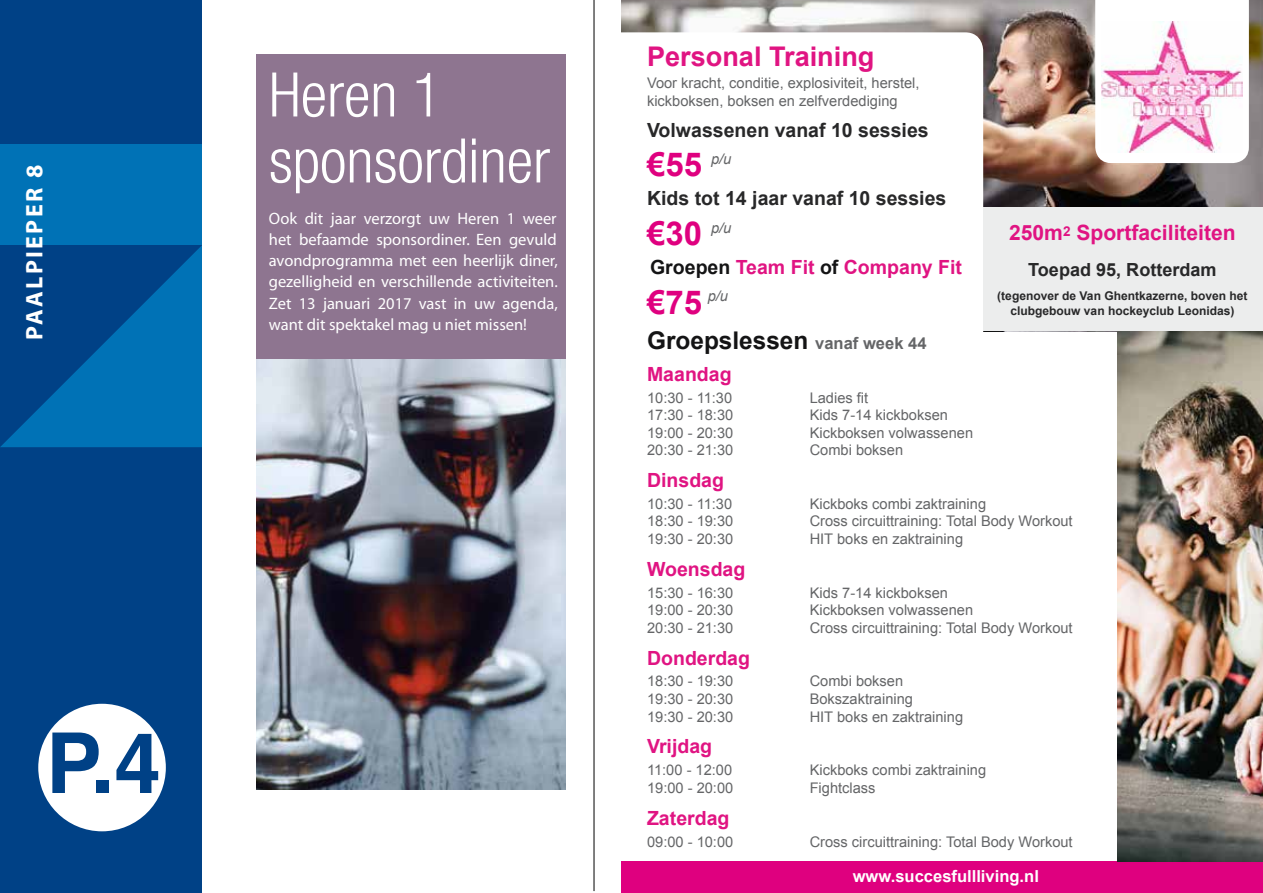
<style>
.page{position:relative;width:1263px;height:893px;background:#fff}
.page>*{position:absolute;margin:0;border:0;box-sizing:border-box;transform-origin:0 0}
.t1{font:700 84px "Helvetica";color:#004186}
.t2{font:300 condensed 61.5px/66px "Helvetica Neue";color:#fff}
.t3{font:700 33px "Arial";color:#df007f}
.t4{font:700 27.15px "Arial";color:#e01482}
.t5{font:700 24.45px "Arial";color:#141415}
.t6{font:700 24px "Myriad";letter-spacing:.1em;color:#fff}
.t7{font:700 21.15px "Arial";color:#e01482}
.t8{font:700 19.5px "Arial";color:#e01482}
.t9{font:700 19.5px "Arial";color:#282829}
.t10{font:700 18px "Arial";color:#282829}
.t11{font:16.5px/21px "Myriad";color:#fff;text-align:justify}
.t12{font:700 16.5px "Arial";color:#fff}
.t13{font:14.7px/17.5px "Arial";color:#646567}
.t14{font:italic 14.7px "Arial";color:#646567}
.t15{font:700 12px/14.4px "Arial";color:#282829;text-align:center}
.s1{color:#141415}
.s2{font-size:16.5px;color:#646567}
</style>
<div class="page">
<div style="left:0;top:0;width:202px;height:893px;background:#004186"></div>
<div style="left:38px;top:704px;width:128px;height:127px;background:#fff;border-radius:50%"></div>
<div style="left:0;top:145px;width:202px;height:100px;background:#0072b6"></div>
<svg style="left:0;top:245px;width:202px;height:202px"></svg>
<div style="left:256px;top:54px;width:310px;height:316px;background:#8e7590"></div>
<img style="left:256px;top:359px;width:310px;height:430px">
<img style="left:621px;top:0;width:642px;height:207px">
<svg style="left:621px;top:32px;width:362px;height:175px"></svg>
<div style="left:621px;top:861px;width:642px;height:32px;background:#df007f"></div>
<img style="left:1118px;top:331px;width:145px;height:530px">
<div style="left:983px;top:207px;width:280px;height:124px;background:#eceded"></div>
<svg style="left:1095px;top:0;width:154px;height:163px"></svg>
<div style="left:1098px;top:17px;width:148px;height:138px;background:#fff"></div>
<img style="left:1101px;top:21px;width:142px;height:131px">
<svg style="left:1213px;top:843px;width:50px;height:19px"></svg>
<hr style="left:594px;top:0;width:1px;height:891px;background:#000">
<h3 class="t6" style="left:22px;top:340px;width:177px;rotate:-90deg">PAALPIEPER 8</h3>
<h1 class="t1" style="left:46px;top:696px;width:117px">P.4</h1>
<h2 class="t2" style="left:269px;top:61px;width:283px">Heren 1 sponsordiner</h2>
<p class="t11" style="left:269px;top:209px;width:290px">Ook dit jaar verzorgt uw Heren 1 weer het befaamde sponsordiner. Een gevuld avondprogramma met een heerlijk diner, gezelligheid en verschillende activiteiten.<br>Zet 13 januari 2017 vast in uw agenda, want dit spektakel mag u niet missen!</p>
<h3 class="t4" style="left:647px;top:38px;width:229px">Personal Training</h3>
<p class="t13" style="left:647px;top:75px;width:274px">Voor kracht, conditie, explosiviteit, herstel, kickboksen, boksen en zelfverdediging</p>
<h3 class="t9" style="left:647px;top:117px;width:283px">Volwassenen vanaf 10 sessies</h3>
<h3 class="t3" style="left:647px;top:142px;width:56px">€55</h3>
<p class="t14" style="left:711px;top:149px;width:22px">p/u</p>
<h3 class="t9" style="left:647px;top:185px;width:301px">Kids tot 14 jaar vanaf 10 sessies</h3>
<h3 class="t3" style="left:647px;top:211px;width:56px">€30</h3>
<p class="t14" style="left:711px;top:218px;width:22px">p/u</p>
<h3 class="t8" style="left:650px;top:254px;width:313px"><span class="s1">Groepen</span> Team Fit <span class="s1">of</span> Company Fit</h3>
<h3 class="t3" style="left:647px;top:280px;width:56px">€75</h3>
<p class="t14" style="left:708px;top:287px;width:22px">p/u</p>
<h3 class="t7" style="left:1009px;top:219px;width:228px">250m<sup>2</sup> Sportfaciliteiten</h3>
<p class="t10" style="left:1028px;top:258px;width:190px">Toepad 95, Rotterdam</p>
<p class="t15" style="left:997px;top:289px;width:252px">(tegenover de Van Ghentkazerne, boven het clubgebouw van hockeyclub Leonidas)</p>
<h3 class="t5" style="left:647px;top:324px;width:281px">Groepslessen <span class="s2">vanaf week 44</span></h3>
<h3 class="t8" style="left:647px;top:361px;width:86px">Maandag</h3>
<p class="t13" style="left:647px;top:389px;width:87px">10:30 - 11:30</p>
<p class="t13" style="left:810px;top:389px;width:60px">Ladies fit</p>
<p class="t13" style="left:647px;top:406px;width:88px">17:30 - 18:30</p>
<p class="t13" style="left:810px;top:406px;width:140px">Kids 7-14 kickboksen</p>
<p class="t13" style="left:647px;top:424px;width:88px">19:00 - 20:30</p>
<p class="t13" style="left:810px;top:424px;width:165px">Kickboksen volwassenen</p>
<p class="t13" style="left:647px;top:441px;width:88px">20:30 - 21:30</p>
<p class="t13" style="left:810px;top:441px;width:95px">Combi boksen</p>
<h3 class="t8" style="left:647px;top:467px;width:78px">Dinsdag</h3>
<p class="t13" style="left:647px;top:495px;width:87px">10:30 - 11:30</p>
<p class="t13" style="left:810px;top:495px;width:178px">Kickboks combi zaktraining</p>
<p class="t13" style="left:647px;top:513px;width:88px">18:30 - 19:30</p>
<p class="t13" style="left:810px;top:513px;width:264px">Cross circuittraining: Total Body Workout</p>
<p class="t13" style="left:647px;top:530px;width:88px">19:30 - 20:30</p>
<p class="t13" style="left:810px;top:530px;width:155px">HIT boks en zaktraining</p>
<h3 class="t8" style="left:647px;top:556px;width:100px">Woensdag</h3>
<p class="t13" style="left:647px;top:584px;width:88px">15:30 - 16:30</p>
<p class="t13" style="left:810px;top:584px;width:140px">Kids 7-14 kickboksen</p>
<p class="t13" style="left:647px;top:601px;width:88px">19:00 - 20:30</p>
<p class="t13" style="left:810px;top:601px;width:165px">Kickboksen volwassenen</p>
<p class="t13" style="left:647px;top:619px;width:88px">20:30 - 21:30</p>
<p class="t13" style="left:810px;top:619px;width:264px">Cross circuittraining: Total Body Workout</p>
<h3 class="t8" style="left:647px;top:645px;width:104px">Donderdag</h3>
<p class="t13" style="left:647px;top:673px;width:88px">18:30 - 19:30</p>
<p class="t13" style="left:810px;top:673px;width:95px">Combi boksen</p>
<p class="t13" style="left:647px;top:690px;width:88px">19:30 - 20:30</p>
<p class="t13" style="left:810px;top:690px;width:105px">Bokszaktraining</p>
<p class="t13" style="left:647px;top:708px;width:88px">19:30 - 20:30</p>
<p class="t13" style="left:810px;top:708px;width:155px">HIT boks en zaktraining</p>
<h3 class="t8" style="left:647px;top:733px;width:67px">Vrijdag</h3>
<p class="t13" style="left:647px;top:761px;width:87px">11:00 - 12:00</p>
<p class="t13" style="left:810px;top:761px;width:178px">Kickboks combi zaktraining</p>
<p class="t13" style="left:647px;top:779px;width:88px">19:00 - 20:00</p>
<p class="t13" style="left:810px;top:779px;width:67px">Fightclass</p>
<h3 class="t8" style="left:647px;top:805px;width:84px">Zaterdag</h3>
<p class="t13" style="left:647px;top:833px;width:88px">09:00 - 10:00</p>
<p class="t13" style="left:810px;top:833px;width:264px">Cross circuittraining: Total Body Workout</p>
<p class="t12" style="left:853px;top:866px;width:188px">www.succesfullliving.nl</p>
</div>
